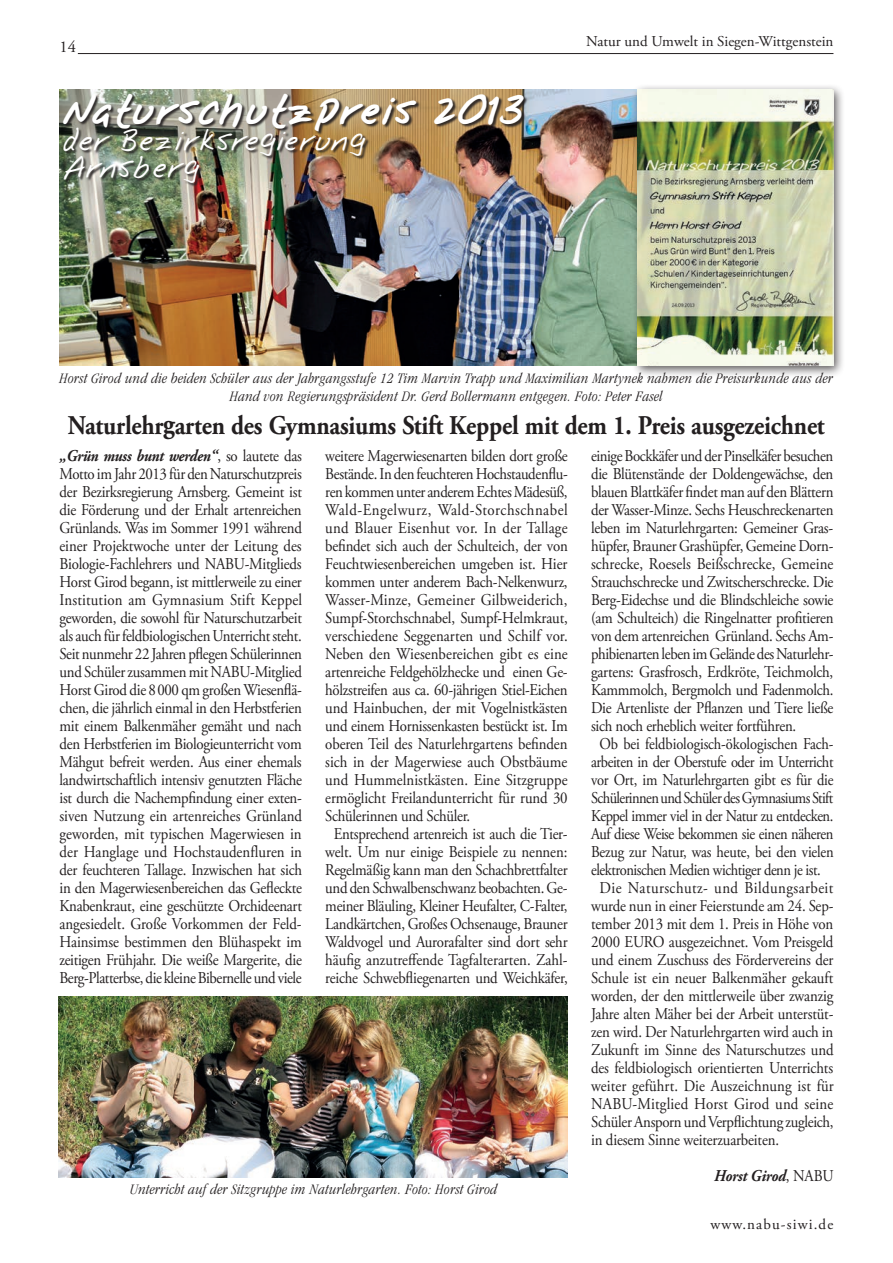
<style>
.page{position:relative;width:893px;height:1263px;background:#fff}
.page>*{position:absolute;margin:0;border:0;box-sizing:border-box;transform-origin:0 0}
.t1{font:700 36px "Nabu Note 4";color:#fff}
.t2{font:700 27px "Adobe Garamond Pro";letter-spacing:-.01em;color:#231f20;scale:.9 1}
.t3{font:27px/27px "Nabu Note 4";letter-spacing:.03em;color:#fff}
.t4{font:16.5px/18px "Adobe Garamond Pro";letter-spacing:-.02em;color:#231f20;text-align:justify;scale:.9 1}
.t5{font:16.5px "Adobe Garamond Pro";letter-spacing:-.02em;color:#231f20;scale:.88 1}
.t6{font:16.5px "Adobe Garamond Pro";letter-spacing:.005em;color:#231f20;scale:.9 1}
.t7{font:16.5px "Adobe Garamond Pro";letter-spacing:.01em;color:#231f20;scale:.9 1}
.t8{font:16.5px "Adobe Garamond Pro";letter-spacing:-.04em;color:#231f20;scale:.88 1}
.t9{font:16.5px "Adobe Garamond Pro";letter-spacing:.035em;color:#231f20;scale:.9 1}
.t10{font:16.5px "Adobe Garamond Pro";color:#231f20;scale:.9 1}
.t11{font:16.5px "Adobe Garamond Pro";letter-spacing:.03em;color:#231f20;scale:.9 1}
.t12{font:16.5px "Adobe Garamond Pro";letter-spacing:.015em;color:#231f20;scale:.9 1}
.t13{font:italic 700 16.5px "Adobe Garamond Pro";letter-spacing:-.01em;color:#231f20;scale:.9 1}
.t14{font:16.5px "Adobe Garamond Pro";letter-spacing:-.02em;color:#231f20}
.t15{font:italic 300 condensed 15px/18px "Garamond";letter-spacing:.02em;color:#231f20;text-align:center}
.t16{font:15px "Adobe Garamond Pro";color:#231f20}
.t17{font:15px "Adobe Garamond Pro";letter-spacing:.075em;color:#231f20}
.s1{font-weight:700;font-style:italic}
.s2{font-weight:400;font-style:normal}
</style>
<div class="page">
<hr style="left:78px;top:53px;width:755px;height:1px;background:#231f20">
<img style="left:60px;top:89px;width:572px;height:277px">
<div style="left:64px;top:94px;width:464px;height:93px;background:#231f20;opacity:.9"></div>
<img style="left:58px;top:996px;width:510px;height:182px">
<div style="left:632px;top:83px;width:214px;height:295px;background:#231f20;opacity:.75"></div>
<img style="left:638px;top:89px;width:195px;height:277px">
<p class="t14" style="left:60px;top:37px;width:18px">14</p>
<p class="t16" style="left:586px;top:32px;width:249px">Natur und Umwelt in Siegen-Wittgenstein</p>
<h1 class="t1" style="left:64px;top:91px;width:465px">Naturschutzpreis 2013</h1>
<h2 class="t3" style="left:64px;top:129px;width:304px">der Bezirksregierung<br>Arnsberg</h2>
<p class="t15" style="left:59px;top:369px;width:775px">Horst Girod und die beiden Schüler aus der Jahrgangsstufe 12 Tim Marvin Trapp und Maximilian Martynek nahmen die Preisurkunde aus der<br>Hand von Regierungspräsident Dr. Gerd Bollermann entgegen. Foto: Peter Fasel</p>
<h2 class="t2" style="left:68px;top:409px;width:842px">Naturlehrgarten des Gymnasiums Stift Keppel mit dem 1. Preis ausgezeichnet</h2>
<p class="t4" style="left:60px;top:447px;width:271px"><span class="s1">„Grün muss bunt werden“</span>, so lautete das Motto im Jahr 2013 für den Naturschutzpreis der Bezirksregierung Arnsberg. Gemeint ist die Förderung und der Erhalt artenreichen Grünlands. Was im Sommer 1991 während einer Projektwoche unter der Leitung des Biologie-Fachlehrers und NABU-Mitglieds Horst Girod begann, ist mittlerweile zu einer Institution am Gymnasium Stift Keppel geworden, die sowohl für Naturschutzarbeit als auch für feldbiologischen Unterricht steht.<br>Seit nunmehr 22 Jahren pflegen Schülerinnen und Schüler zusammen mit NABU-Mitglied Horst Girod die 8000 qm großen Wiesenflä&shy;chen, die jährlich einmal in den Herbstferien mit einem Balkenmäher gemäht und nach den Herbstferien im Biologieunterricht vom Mähgut befreit werden. Aus einer ehemals landwirtschaftlich intensiv genutzten Fläche ist durch die Nachempfindung einer exten&shy;siven Nutzung ein artenreiches Grünland geworden, mit typischen Magerwiesen in der Hanglage und Hochstaudenfluren in der feuchteren Tallage. Inzwischen hat sich in den Magerwiesenbereichen das Gefleckte Knabenkraut, eine geschützte Orchideenart angesiedelt. Große Vorkommen der Feld-Hainsimse bestimmen den Blühaspekt im zeitigen Frühjahr. Die weiße Margerite, die Berg-Platterbse, die kleine Bibernelle und viele</p>
<p class="t4" style="left:325px;top:447px;width:271px">weitere Magerwiesenarten bilden dort große</p>
<p class="t4" style="left:591px;top:447px;width:271px">einige Bockkäfer und der Pinselkäfer besuchen</p>
<p class="t4" style="left:591px;top:465px;width:271px">die Blütenstände der Doldengewächse, den</p>
<p class="t4" style="left:591px;top:483px;width:271px">blauen Blattkäfer findet man auf den Blättern</p>
<p class="t4" style="left:591px;top:501px;width:271px">der Wasser-Minze. Sechs Heuschreckenarten</p>
<p class="t4" style="left:591px;top:519px;width:271px">leben im Naturlehrgarten: Gemeiner Gras-</p>
<p class="t4" style="left:591px;top:537px;width:271px">hüpfer, Brauner Grashüpfer, Gemeine Dorn-</p>
<p class="t6" style="left:591px;top:554px;width:271px">schrecke, Roesels Beißschrecke, Gemeine</p>
<p class="t4" style="left:591px;top:573px;width:271px">Strauchschrecke und Zwitscherschrecke. Die</p>
<p class="t4" style="left:591px;top:591px;width:271px">Berg-Eidechse und die Blindschleiche sowie</p>
<p class="t4" style="left:591px;top:609px;width:271px">(am Schulteich) die Ringelnatter profitieren</p>
<p class="t4" style="left:591px;top:627px;width:271px">von dem artenreichen Grünland. Sechs Am-</p>
<p class="t4" style="left:591px;top:645px;width:271px">phibienarten leben im Gelände des Naturlehr-</p>
<p class="t4" style="left:591px;top:663px;width:271px">gartens: Grasfrosch, Erdkröte, Teichmolch,</p>
<p class="t4" style="left:591px;top:681px;width:271px">Kammmolch, Bergmolch und Fadenmolch.</p>
<p class="t4" style="left:591px;top:699px;width:271px">Die Artenliste der Pflanzen und Tiere ließe</p>
<p class="t4" style="left:591px;top:717px;width:229px">sich noch erheblich weiter fortführen.</p>
<p class="t5" style="left:600px;top:734px;width:267px">Ob bei feldbiologisch-ökologischen Fach-</p>
<p class="t5" style="left:591px;top:752px;width:277px">arbeiten in der Oberstufe oder im Unterricht</p>
<p class="t5" style="left:591px;top:770px;width:277px">vor Ort, im Naturlehrgarten gibt es für die</p>
<p class="t8" style="left:591px;top:788px;width:277px">Schülerinnen und Schüler des Gymnasiums Stift</p>
<p class="t5" style="left:591px;top:806px;width:277px">Keppel immer viel in der Natur zu entdecken.</p>
<p class="t5" style="left:591px;top:824px;width:277px">Auf diese Weise bekommen sie einen näheren</p>
<p class="t5" style="left:591px;top:842px;width:277px">Bezug zur Natur, was heute, bei den vielen</p>
<p class="t5" style="left:591px;top:860px;width:263px">elektronischen Medien wichtiger denn je ist.</p>
<p class="t11" style="left:600px;top:878px;width:261px">Die Naturschutz- und Bildungsarbeit</p>
<p class="t4" style="left:591px;top:897px;width:271px">wurde nun in einer Feierstunde am 24. Sep-</p>
<p class="t4" style="left:591px;top:915px;width:271px">tember 2013 mit dem 1. Preis in Höhe von</p>
<p class="t4" style="left:591px;top:933px;width:271px">2000 EURO ausgezeichnet. Vom Preisgeld</p>
<p class="t4" style="left:591px;top:951px;width:271px">und einem Zuschuss des Fördervereins der</p>
<p class="t4" style="left:591px;top:969px;width:271px">Schule ist ein neuer Balkenmäher gekauft</p>
<p class="t4" style="left:591px;top:987px;width:271px">worden, der den mittlerweile über zwanzig</p>
<p class="t4" style="left:591px;top:1005px;width:271px">Jahre alten Mäher bei der Arbeit unterstüt-</p>
<p class="t4" style="left:591px;top:1023px;width:271px">zen wird. Der Naturlehrgarten wird auch in</p>
<p class="t4" style="left:591px;top:1041px;width:271px">Zukunft im Sinne des Naturschutzes und</p>
<p class="t4" style="left:591px;top:1059px;width:271px">des feldbiologisch orientierten Unterrichts</p>
<p class="t6" style="left:591px;top:1076px;width:271px">weiter geführt. Die Auszeichnung ist für</p>
<p class="t12" style="left:591px;top:1094px;width:271px">NABU-Mitglied Horst Girod und seine</p>
<p class="t4" style="left:591px;top:1113px;width:271px">Schüler Ansporn und Verpflichtung zugleich,</p>
<p class="t4" style="left:591px;top:1131px;width:210px">in diesem Sinne weiterzuarbeiten.</p>
<p class="t13" style="left:714px;top:1166px;width:134px">Horst Girod<span class="s2">, NABU</span></p>
<p class="t4" style="left:325px;top:465px;width:271px">Bestände. In den feuchteren Hochstaudenflu-</p>
<p class="t4" style="left:325px;top:483px;width:271px">ren kommen unter anderem Echtes Mädesüß,</p>
<p class="t9" style="left:325px;top:500px;width:271px">Wald-Engelwurz, Wald-Storchschnabel</p>
<p class="t7" style="left:325px;top:518px;width:271px">und Blauer Eisenhut vor. In der Tallage</p>
<p class="t4" style="left:325px;top:537px;width:271px">befindet sich auch der Schulteich, der von</p>
<p class="t4" style="left:325px;top:555px;width:270px">Feuchtwiesenbereichen umgeben ist. Hier</p>
<p class="t4" style="left:325px;top:573px;width:271px">kommen unter anderem Bach-Nelkenwurz,</p>
<p class="t7" style="left:325px;top:590px;width:271px">Wasser-Minze, Gemeiner Gilbweiderich,</p>
<p class="t4" style="left:325px;top:609px;width:271px">Sumpf-Storchschnabel, Sumpf-Helmkraut,</p>
<p class="t6" style="left:325px;top:626px;width:271px">verschiedene Seggenarten und Schilf vor.</p>
<p class="t6" style="left:325px;top:644px;width:271px">Neben den Wiesenbereichen gibt es eine</p>
<p class="t4" style="left:325px;top:663px;width:271px">artenreiche Feldgehölzhecke und einen Ge-</p>
<p class="t4" style="left:325px;top:681px;width:271px">hölzstreifen aus ca. 60-jährigen Stiel-Eichen</p>
<p class="t4" style="left:325px;top:699px;width:271px">und Hainbuchen, der mit Vogelnistkästen</p>
<p class="t4" style="left:325px;top:717px;width:271px">und einem Hornissenkasten bestückt ist. Im</p>
<p class="t4" style="left:325px;top:735px;width:271px">oberen Teil des Naturlehrgartens befinden</p>
<p class="t10" style="left:325px;top:752px;width:271px">sich in der Magerwiese auch Obstbäume</p>
<p class="t6" style="left:325px;top:770px;width:271px">und Hummelnistkästen. Eine Sitzgruppe</p>
<p class="t4" style="left:325px;top:789px;width:271px">ermöglicht Freilandunterricht für rund 30</p>
<p class="t4" style="left:325px;top:807px;width:163px">Schülerinnen und Schüler.</p>
<p class="t4" style="left:334px;top:825px;width:261px">Entsprechend artenreich ist auch die Tier-</p>
<p class="t4" style="left:325px;top:843px;width:271px">welt. Um nur einige Beispiele zu nennen:</p>
<p class="t4" style="left:325px;top:861px;width:271px">Regelmäßig kann man den Schachbrettfalter</p>
<p class="t4" style="left:325px;top:879px;width:271px">und den Schwalbenschwanz beobachten. Ge-</p>
<p class="t4" style="left:325px;top:897px;width:271px">meiner Bläuling, Kleiner Heufalter, C-Falter,</p>
<p class="t4" style="left:325px;top:915px;width:271px">Landkärtchen, Großes Ochsenauge, Brauner</p>
<p class="t4" style="left:325px;top:933px;width:271px">Waldvogel und Aurorafalter sind dort sehr</p>
<p class="t4" style="left:325px;top:951px;width:271px">häufig anzutreffende Tagfalterarten. Zahl-</p>
<p class="t4" style="left:325px;top:969px;width:271px">reiche Schwebfliegenarten und Weichkäfer,</p>
<p class="t15" style="left:130px;top:1180px;width:369px">Unterricht auf der Sitzgruppe im Naturlehrgarten. Foto: Horst Girod</p>
<p class="t17" style="left:710px;top:1215px;width:124px">www.nabu-siwi.de</p>
</div>
